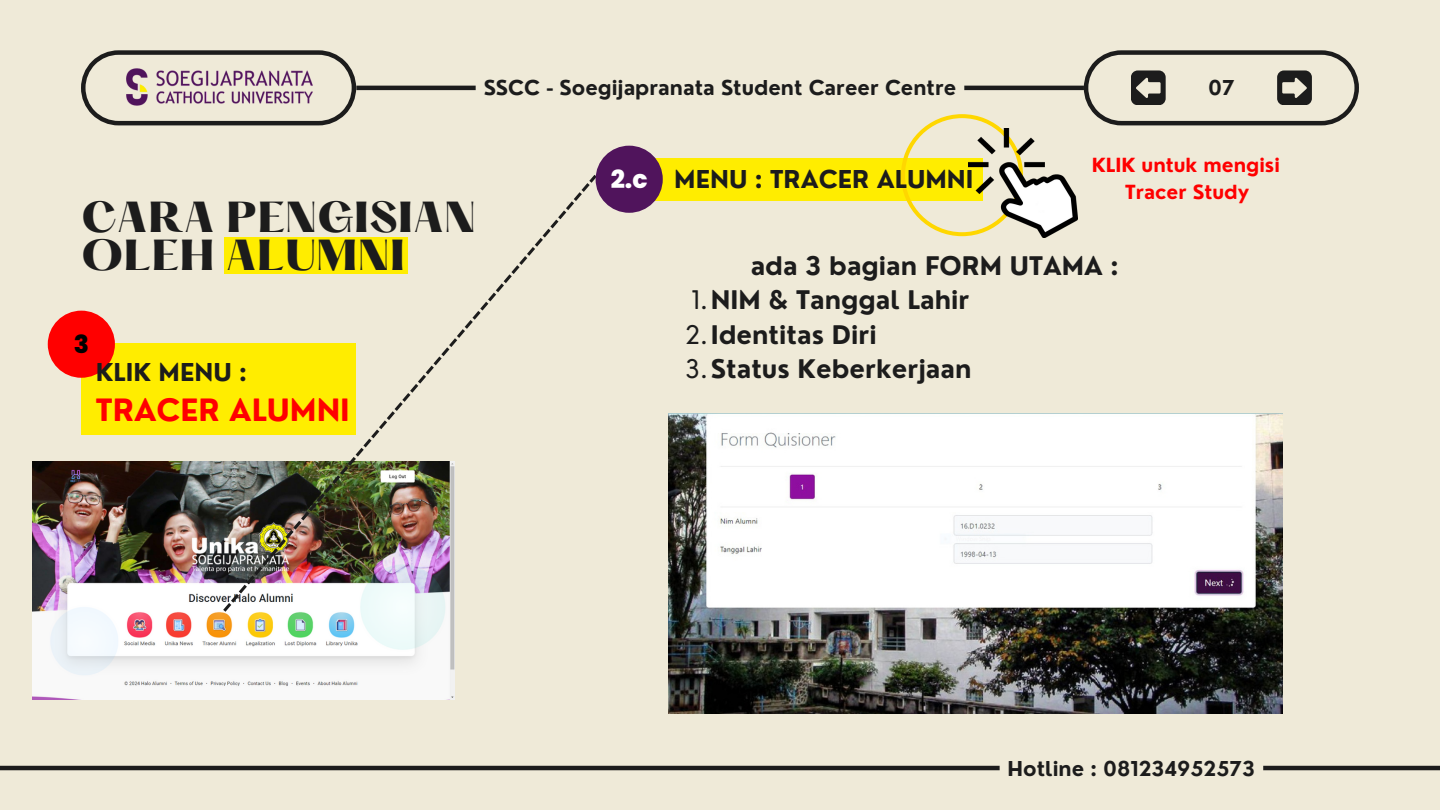
<style>
.page{position:relative;width:1440px;height:810px;background:#efead8}
.page>*{position:absolute;margin:0;border:0;box-sizing:border-box;transform-origin:0 0}
.t1{font:800 38px/37.5px "Hatton";color:#1c1c1c}
.t2{font:700 30px "Nourd";color:#f00}
.t3{font:700 25px "Nourd";color:#1c1c1c}
.t4{font:800 25px "Poppins";color:#fff}
.t5{font:800 25px "Poppins";color:#000}
.t6{font:700 24px "Nourd";color:#1c1c1c}
.t7{font:700 20px "Nourd";color:#1c1c1c}
.t8{font:700 19px "Nourd";color:#f00}
.s1{font-weight:400}
</style>
<div class="page">
<div style="left:81px;top:343px;width:275px;height:92px;background:#ffed00"></div>
<div style="left:48px;top:311px;width:67px;height:67px;background:#f00;border-radius:50%"></div>
<svg style="left:81px;top:50px;width:275px;height:75px"></svg>
<hr style="left:356px;top:86px;width:728px;height:4px;background:#1c1c1c">
<svg style="left:1084px;top:50px;width:275px;height:75px"></svg>
<img style="left:115px;top:62px;width:210px;height:50px">
<div style="left:476px;top:71px;width:488px;height:34px;background:#efead8;border-radius:8px"></div>
<img style="left:32px;top:461px;width:423px;height:238px">
<svg style="left:223px;top:175px;width:374px;height:437px"></svg>
<div style="left:629px;top:158px;width:354px;height:43px;background:#ffed00"></div>
<div style="left:596px;top:146px;width:67px;height:67px;background:#50145c;border-radius:50%"></div>
<svg style="left:901px;top:114px;width:100px;height:122px"></svg>
<img style="left:969px;top:128px;width:108px;height:109px">
<img style="left:668px;top:414px;width:615px;height:299px">
<hr style="left:0;top:766px;width:1440px;height:4px;background:#1c1c1c">
<svg style="left:1000px;top:766px;width:263px;height:4px"></svg>
<p class="t7" style="left:484px;top:75px;width:474px">SSCC - Soegijapranata Student Career Centre</p>
<p class="t7" style="left:1208px;top:75px;width:28px">07</p>
<p class="t1" style="left:81px;top:203px;width:397px">CARA PENGISIAN<br>OLEH ALUMNI</p>
<p class="t5" style="left:74px;top:326px;width:17px">3</p>
<h4 class="t6" style="left:96px;top:357px;width:153px">KLIK MENU :</h4>
<h4 class="t2" style="left:96px;top:391px;width:255px">TRACER ALUMNI</h4>
<p class="t4" style="left:611px;top:161px;width:38px">2.c</p>
<h3 class="t6" style="left:674px;top:164px;width:301px">MENU : TRACER ALUMNI</h3>
<p class="t8" style="left:1092px;top:153px;width:190px">KLIK untuk mengisi</p>
<p class="t8" style="left:1125px;top:180px;width:126px">Tracer Study</p>
<p class="t3" style="left:751px;top:250px;width:370px">ada 3 bagian FORM UTAMA :</p>
<p class="t3" style="left:691px;top:284px;width:279px"><span class="s1">1.</span>NIM &amp; Tanggal Lahir</p>
<p class="t3" style="left:685px;top:319px;width:193px"><span class="s1">2.</span>Identitas Diri</p>
<p class="t3" style="left:686px;top:353px;width:287px"><span class="s1">3.</span>Status Keberkerjaan</p>
<h2 class="t7" style="left:1008px;top:756px;width:249px">Hotline : 081234952573</h2>
</div>
